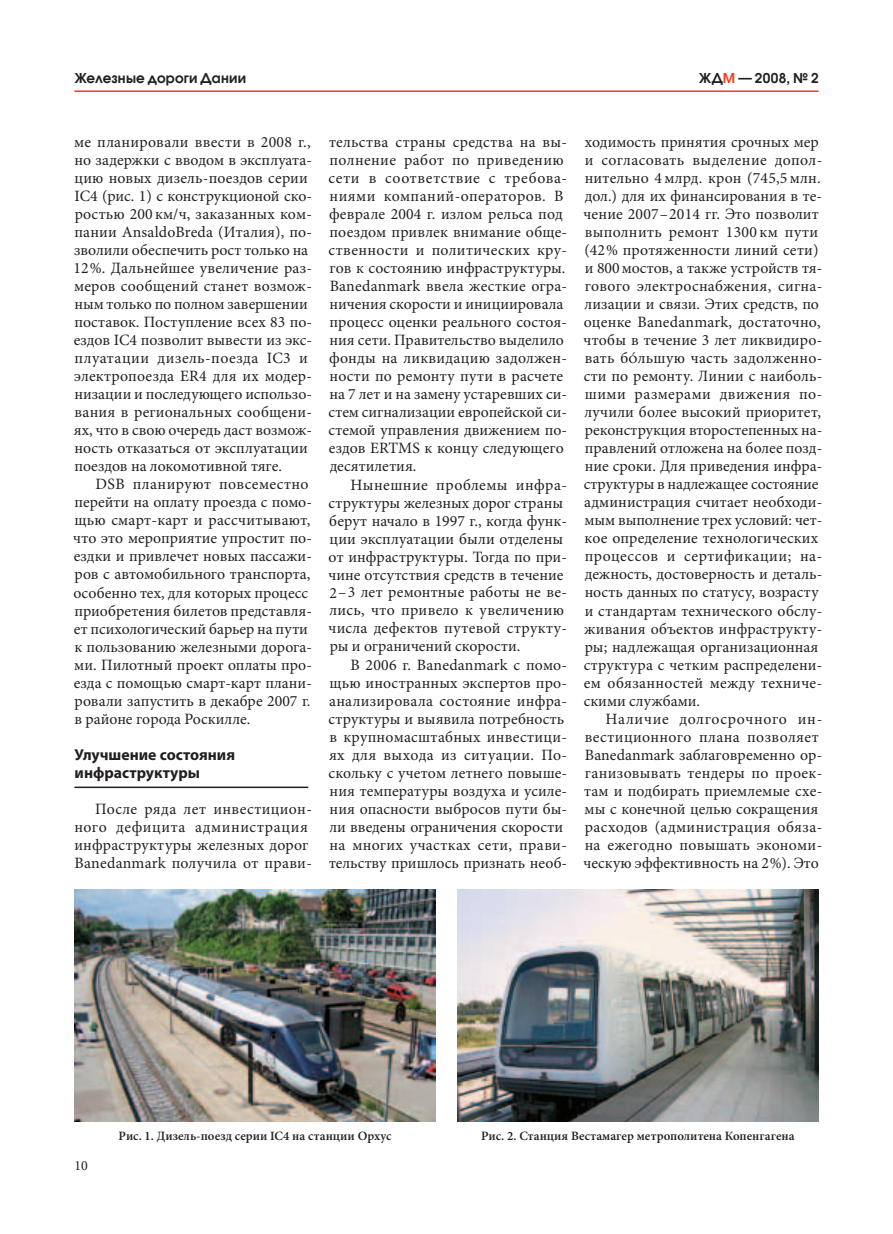
<style>
.page{position:relative;width:893px;height:1234px;background:#fff}
.page>*{position:absolute;margin:0;border:0;box-sizing:border-box;transform-origin:0 0}
.t1{font:15.75px/18px "Minion Pro";letter-spacing:.01em;color:#231f20}
.t2{font:700 15.75px/18px "Myriad Pro";color:#231f20}
.t3{font:13.95px "Minion Pro";color:#231f20}
.t4{font:600 13.5px "Avant Garde Gothic C";letter-spacing:.015em;color:#231f20}
.t5{font:600 12.75px "Minion Pro";color:#231f20}
.s1{color:#ef3e22}
</style>
<div class="page">
<hr style="left:74px;top:90px;width:745px;height:2px;background:#ef3e22">
<hr style="left:74px;top:786px;width:234px;height:1px;background:#231f20">
<img style="left:74px;top:889px;width:362px;height:231px">
<img style="left:457px;top:889px;width:362px;height:231px">
<p class="t4" style="left:74px;top:70px;width:173px">Железные дороги Дании</p>
<p class="t4" style="left:699px;top:70px;width:121px">ЖД<span class="s1">М</span> — 2008, № 2</p>
<p class="t1" style="left:73px;top:133px;width:240px">ме планировали ввести в 2008 г., но задержки с вводом в эксплуата‑ цию новых дизель-поездов серии<br>IC4 (рис. 1) с конструкционой ско‑ ростью 200 км/ч, заказанных ком‑ пании AnsaldoBreda (Италия), по‑ зволили обеспечить рост только на<br>12%. Дальнейшее увеличение раз‑ меров сообщений станет возмож‑ ным только по полном завершении поставок. Поступление всех 83 по‑ ездов IC4 позволит вывести из экс‑ плуатации дизель-поезда IC3 и электропоезда ER4 для их модер‑ низации и последующего использо‑ вания в региональных сообщени‑ ях, что в свою очередь даст возмож‑ ность отказаться от эксплуатации поездов на локомотивной тяге.</p>
<p class="t1" style="left:73px;top:475px;width:240px;text-indent:22px">DSB планируют повсеместно перейти на оплату проезда с помо‑ щью смарт-карт и рассчитывают, что это мероприятие упростит по‑ ездки и привлечет новых пассажи‑ ров с автомобильного транспорта, особенно тех, для которых процесс приобретения билетов представля‑ ет психологический барьер на пути к пользованию железными дорога‑ ми. Пилотный проект оплаты про‑ езда с помощью смарт-карт плани‑ ровали запустить в декабре 2007 г. в районе города Роскилле.</p>
<p class="t2" style="left:74px;top:744px;width:162px">Улучшение состояния инфраструктуры</p>
<p class="t1" style="left:74px;top:799px;width:239px;text-indent:21px">После ряда лет инвестицион‑ ного дефицита администрация инфраструктуры железных дорог<br>Banedanmark получила от прави‑</p>
<p class="t1" style="left:329px;top:133px;width:240px">тельства страны средства на вы‑ полнение работ по приведению сети в соответствие с требова‑ ниями компаний-операторов. В феврале 2004 г. излом рельса под поездом привлек внимание обще‑ ственности и политических кру‑ гов к состоянию инфраструктуры.<br>Banedanmark ввела жесткие огра‑ ничения скорости и инициировала процесс оценки реального состоя‑ ния сети. Правительство выделило фонды на ликвидацию задолжен‑ ности по ремонту пути в расчете на 7 лет и на замену устаревших си‑ стем сигнализации европейской си‑ стемой управления движением по‑ ездов ERTMS к концу следующего десятилетия.</p>
<p class="t1" style="left:328px;top:475px;width:240px;text-indent:22px">Нынешние проблемы инфра‑ структуры железных дорог страны берут начало в 1997 г., когда функ‑ ции эксплуатации были отделены от инфраструктуры. Тогда по при‑ чине отсутствия средств в течение<br>2–3 лет ремонтные работы не ве‑ лись, что привело к увеличению числа дефектов путевой структу‑ ры и ограничений скорости.</p>
<p class="t1" style="left:329px;top:655px;width:240px;text-indent:22px">В 2006 г. Banedanmark с помо‑ щью иностранных экспертов про‑ анализировала состояние инфра‑ структуры и выявила потребность в крупномасштабных инвестици‑ ях для выхода из ситуации. По‑ скольку с учетом летнего повыше‑ ния температуры воздуха и усиле‑ ния опасности выбросов пути бы‑ ли введены ограничения скорости на многих участках сети, прави‑ тельству пришлось признать необ‑</p>
<p class="t1" style="left:584px;top:133px;width:240px">ходимость принятия срочных мер и согласовать выделение допол‑ нительно 4млрд. крон (745,5млн. дол.) для их финансирования в те‑ чение 2007–2014 гг. Это позволит выполнить ремонт 1300 км пути (42% протяженности линий сети) и 800мостов, а также устройств тя‑ гового электроснабжения, сигна‑ лизации и связи. Этих средств, по оценке Banedanmark, достаточно, чтобы в течение 3 лет ликвидиро‑ вать бÓльшую часть задолженно‑ сти по ремонту. Линии с наиболь‑ шими размерами движения по‑ лучили более высокий приоритет, реконструкция второстепенных на‑ правлений отложена на более позд‑ ние сроки. Для приведения инфра‑ структуры в надлежащее состояние администрация считает необходи‑ мым выполнение трех условий: чет‑ кое определение технологических процессов и сертификации; на‑ дежность, достоверность и деталь‑ ность данных по статусу, возрасту и стандартам технического обслу‑ живания объектов инфраструкту‑ ры; надлежащая организационная структура с четким распределени‑ ем обязанностей между техниче‑ скими службами.</p>
<p class="t1" style="left:584px;top:709px;width:240px;text-indent:22px">Наличие долгосрочного ин‑ вестиционного плана позволяет<br>Banedanmark заблаговременно ор‑ ганизовывать тендеры по проек‑ там и подбирать приемлемые схе‑ мы с конечной целью сокращения расходов (администрация обяза‑ на ежегодно повышать экономи‑ ческую эффективность на 2%). Это</p>
<p class="t3" style="left:74px;top:1155px;width:15px">10</p>
<p class="t5" style="left:119px;top:1126px;width:275px">Рис. 1. Дизель-поезд серии IC4 на станции Орхус</p>
<p class="t5" style="left:481px;top:1126px;width:315px">Рис. 2. Станция Вестамагер метрополитена Копенгагена</p>
</div>
